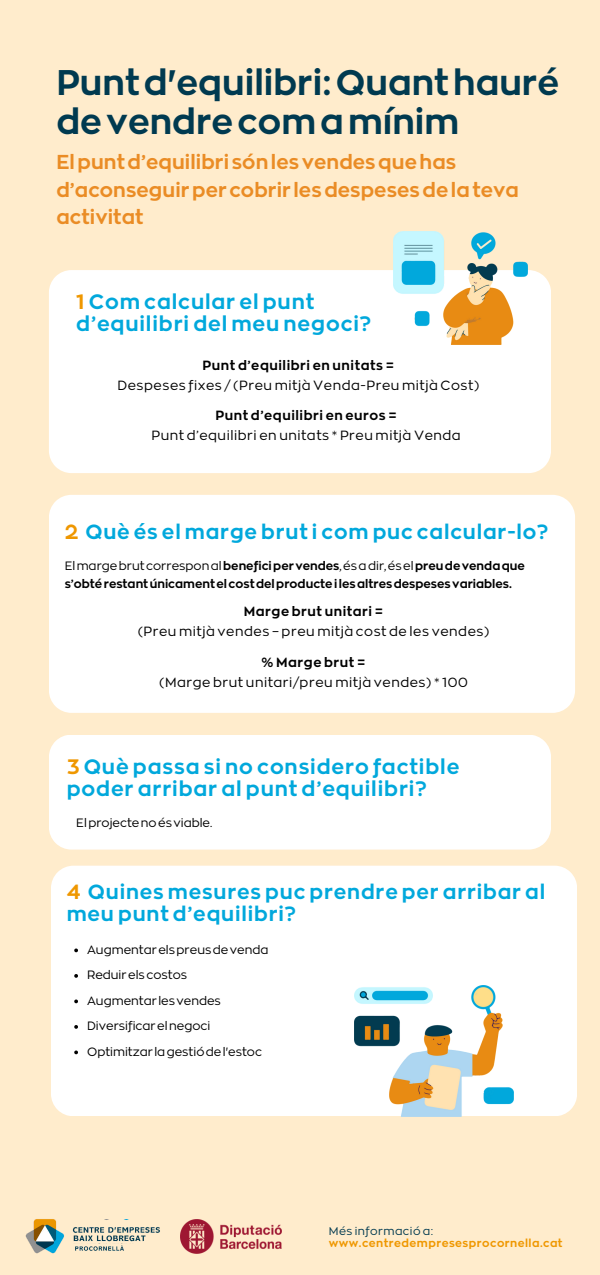
<style>
.page{position:relative;width:600px;height:1275px;background:#ffeccc}
.page>*{position:absolute;margin:0;border:0;box-sizing:border-box;transform-origin:0 0}
.t1{font:35.4px/39px "RTL Corporative Bold";color:#003a50}
.t2{font:20.7px/22.5px "RTL Corporative Bold";letter-spacing:.04em;color:#01a8dc}
.t3{font:20.4px/21.8px "RTL Corporative Bold";letter-spacing:.04em;color:#01a8dc}
.t4{font:20px/27.8px "RTL Corporative Bold";letter-spacing:.005em;color:#ea8c25}
.t5{font:13.3px/19.9px "RTL Corporative Regular";letter-spacing:.04em;color:#000;text-align:center}
.t6{font:12px/18px "RTL Corporative Bold";color:#000}
.t7{font:12px "RTL Corporative Regular";color:#000}
.t8{font:11.2px/12px "RTL Corporative Bold";letter-spacing:.04em;color:#ef9700}
.s1{color:#ef9700}
.s2{font-family:"RTL Corporative Bold"}
.s3{font-family:"RTL Corporative Regular"}
.s4{font-family:"RTL Corporative Regular";color:#003a50}
</style>
<div class="page">
<div style="left:49px;top:735px;width:502px;height:115px;background:#fff"></div>
<div style="left:49px;top:495px;width:526px;height:218px;background:#fff"></div>
<div style="left:49px;top:270px;width:502px;height:203px;background:#fff"></div>
<div style="left:51px;top:866px;width:526px;height:250px;background:#fff"></div>
<img style="left:394px;top:232px;width:134px;height:112px">
<svg style="left:74px;top:949px;width:4px;height:3px"></svg>
<svg style="left:74px;top:974px;width:4px;height:4px"></svg>
<svg style="left:74px;top:1000px;width:4px;height:3px"></svg>
<svg style="left:74px;top:1025px;width:4px;height:4px"></svg>
<svg style="left:74px;top:1051px;width:4px;height:3px"></svg>
<img style="left:354px;top:985px;width:159px;height:132px">
<img style="left:25px;top:1219px;width:75px;height:35px">
<img style="left:71px;top:1220px;width:89px;height:16px">
<img style="left:73px;top:1235px;width:87px;height:7px">
<img style="left:73px;top:1244px;width:51px;height:9px">
<img style="left:180px;top:1219px;width:102px;height:34px">
<h2 class="t1" style="left:56px;top:61px;width:504px">Puntd'equilibri:Quanthauré devendrecomamínim</h2>
<p class="t4" style="left:56px;top:147px;width:464px">Elpuntd’equilibrisónlesvendesquehas d’aconseguirpercobrir lesdespesesdelateva activitat</p>
<h2 class="t2" style="left:76px;top:290px;width:296px;line-height:22px"><span class="s1">1</span> Com calcular el punt d’equilibri del meu negoci?</h2>
<h3 class="t5" style="left:118px;top:354px;width:363px"><span class="s2">Punt d’equilibri en unitats =<br></span>Despeses fixes / (Preu mitjà Venda-Preu mitjà Cost)</h3>
<h3 class="t5" style="left:151px;top:405px;width:311px"><span class="s2">Punt d’equilibri en euros =<br></span>Punt d’equilibri en unitats * Preu mitjà Venda</h3>
<h3 class="t3" style="left:65px;top:520px;width:485px"><span class="s1">2</span> Què és el marge brut i com puc calcular-lo?</h3>
<h2 class="t6" style="left:65px;top:555px;width:462px"><span class="s3">Elmargebrutcorresponal</span>beneficipervendes<span class="s3">,ésadir,ésel</span>preudevendaque s’obtérestantúnicamentelcostdelproducteilesaltresdespesesvariables.</h2>
<h3 class="t5" style="left:138px;top:601px;width:353px"><span class="s2">Marge brut unitari =<br></span>(Preu mitjà vendes – preu mitjà cost de les vendes)</h3>
<h2 class="t5" style="left:159px;top:651px;width:310px"><span class="s2">% Marge brut =<br></span>(Marge brut unitari/preu mitjà vendes) * 100</h2>
<h3 class="t2" style="left:67px;top:754px;width:394px"><span class="s1">3</span> Què passa si no considero factible poder arribar al punt d’equilibri?</h3>
<h3 class="t7" style="left:76px;top:815px;width:138px">Elprojectenoésviable.</h3>
<p class="t3" style="left:67px;top:880px;width:480px"><span class="s1">4</span> Quines mesures puc prendre per arribar al meu punt d’equilibri?</p>
<h2 class="t7" style="left:87px;top:941px;width:183px">Augmentarelspreusdevenda</h2>
<p class="t7" style="left:87px;top:967px;width:101px">Reduirelscostos</p>
<p class="t7" style="left:87px;top:992px;width:135px">Augmentar lesvendes</p>
<p class="t7" style="left:87px;top:1018px;width:125px">Diversificarelnegoci</p>
<p class="t7" style="left:87px;top:1043px;width:176px">Optimitzar lagestiódel'estoc</p>
<p class="t8" style="left:329px;top:1224px;width:235px"><span class="s4">Més informació a: </span>www.centredempresesprocornella.cat</p>
</div>
